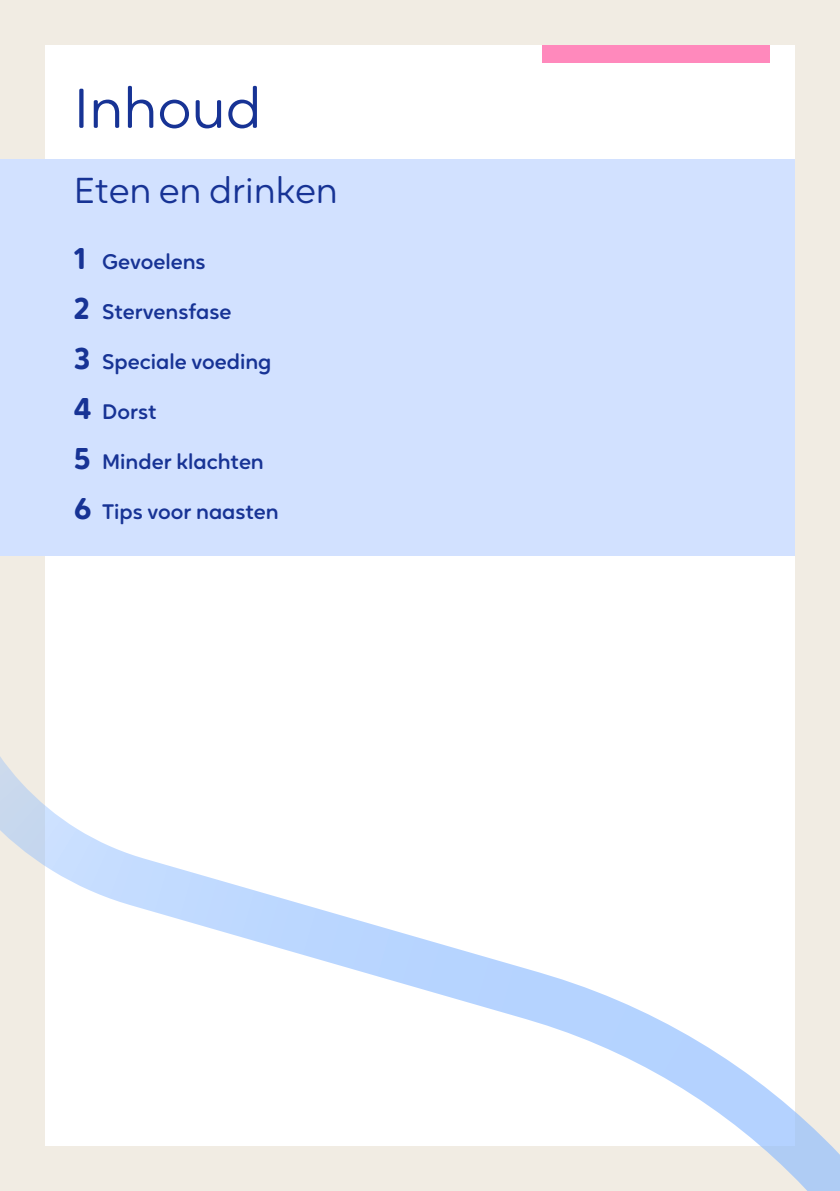
<style>
.page{position:relative;width:840px;height:1191px;background:#fff}
.page>*{position:absolute;margin:0;border:0;box-sizing:border-box;transform-origin:0 0}
.t1{font:56px "Oktah Round";color:#173395}
.t2{font:36px "Oktah Round";color:#173395}
.t3{font:500 21px "Oktah Round";color:#173395}
.s1{font-weight:600;font-size:30px}
</style>
<div class="page">
<div style="left:0;top:0;width:839px;height:1191px;background:#f1ece3"></div>
<div style="left:45px;top:45px;width:749px;height:1100px;background:#fff"></div>
<div style="left:541px;top:45px;width:227px;height:17px;background:#ff89bc"></div>
<svg style="left:0;top:733px;width:839px;height:458px"></svg>
<div style="left:0;top:159px;width:794px;height:397px;background:#d2e1ff"></div>
<h1 class="t1" style="left:74px;top:68px;width:189px">Inhoud</h1>
<h2 class="t2" style="left:74px;top:164px;width:265px">Eten en drinken</h2>
<p class="t3" style="left:74px;top:246px;width:133px"><span class="s1">1</span> Gevoelens</p>
<p class="t3" style="left:74px;top:296px;width:159px"><span class="s1">2</span> Stervensfase</p>
<p class="t3" style="left:74px;top:346px;width:199px"><span class="s1">3</span> Speciale voeding</p>
<p class="t3" style="left:74px;top:396px;width:84px"><span class="s1">4</span> Dorst</p>
<p class="t3" style="left:74px;top:446px;width:191px"><span class="s1">5</span> Minder klachten</p>
<p class="t3" style="left:74px;top:496px;width:206px"><span class="s1">6</span> Tips voor naasten</p>
</div>
